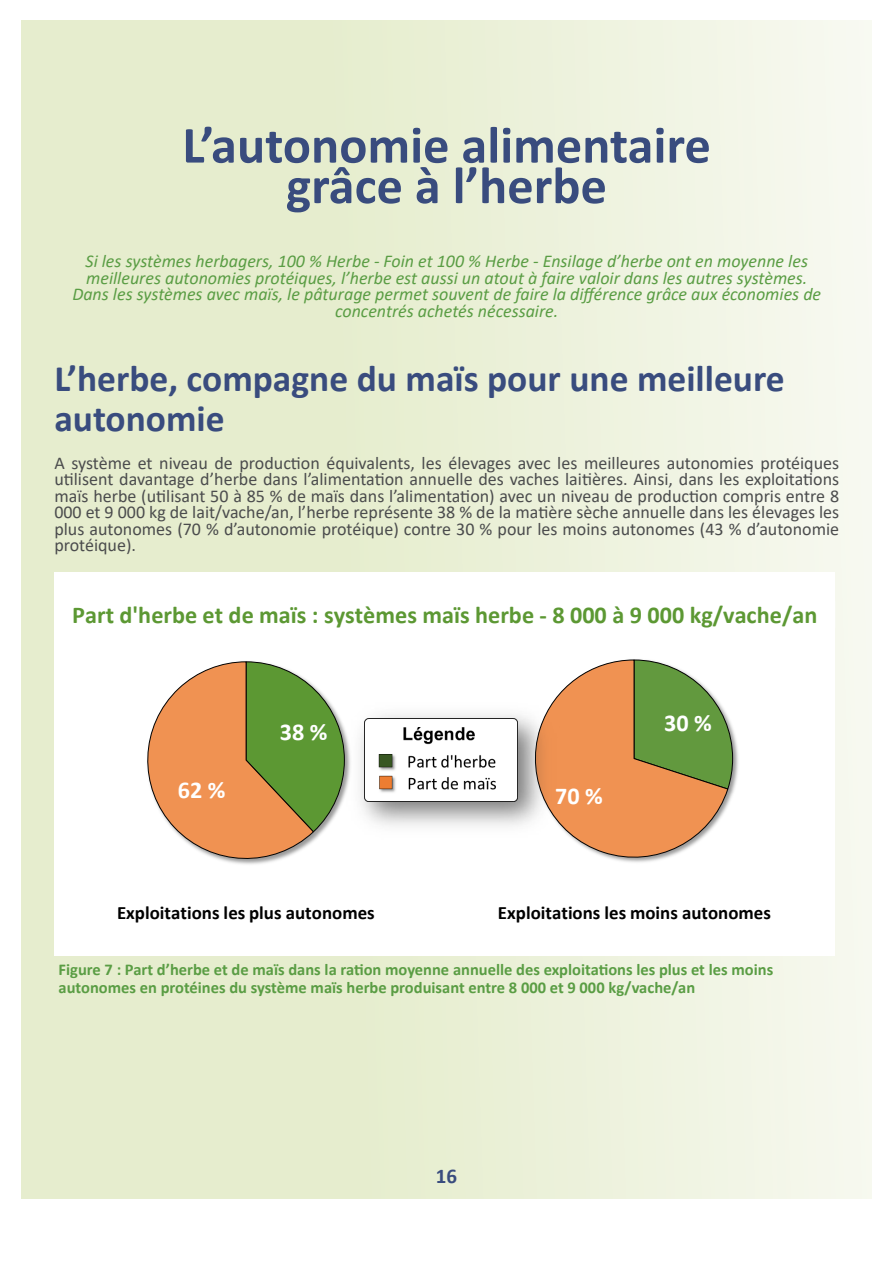
<style>
.page{position:relative;width:893px;height:1263px;background:#fff}
.page>*{position:absolute;margin:0;border:0;box-sizing:border-box;transform-origin:0 0}
.t1{font:700 52.5px "Calibri";color:#394c7e}
.t2{font:700 37.5px/40.5px "Calibri";color:#394c7e}
.t3{font:700 24.15px "Calibri";color:#5c9833}
.t4{font:700 24.15px "Calibri";color:#fff}
.t5{font:700 21px "Calibri";color:#394c7e}
.t6{font:700 18.9px "Calibri";color:#000}
.t7{font:18px/16.5px "Calibri";color:#4b4c4d;text-align:justify}
.t8{font:italic 18px/16.5px "Calibri";color:#5a9d44;text-align:center}
.t9{font:700 16.5px/18px "Calibri";color:#5a9d44}
</style>
<div class="page">
<div style="left:21px;top:20px;width:851px;height:1178px;background:linear-gradient(to right,#e2eac6,#f4f7eb)"></div>
<div style="left:54px;top:572px;width:781px;height:383px;background:#fff"></div>
<img style="left:736px;top:741px;width:3px;height:40px">
<img style="left:625px;top:659px;width:111px;height:134px">
<svg style="left:555px;top:660px;width:178px;height:203px"></svg>
<svg style="left:147px;top:661px;width:196px;height:204px"></svg>
<img style="left:343px;top:698px;width:216px;height:145px">
<img style="left:364px;top:718px;width:154px;height:83px">
<p class="t1" style="left:182px;top:108px;width:530px">L’autonomie alimentaire</p>
<p class="t1" style="left:286px;top:149px;width:322px">grâce à l’herbe</p>
<p class="t8" style="left:72px;top:252px;width:750px">Si les systèmes herbagers, 100 % Herbe - Foin et 100 % Herbe - Ensilage d’herbe ont en moyenne les meilleures autonomies protéiques, l’herbe est aussi un atout à faire valoir dans les autres systèmes.<br>Dans les systèmes avec maïs, le pâturage permet souvent de faire la différence grâce aux économies de concentrés achetés nécessaire.</p>
<p class="t2" style="left:54px;top:358px;width:732px">L’herbe, compagne du maïs pour une meilleure autonomie</p>
<p class="t7" style="left:54px;top:454px;width:786px">A système et niveau de production équivalents, les élevages avec les meilleures autonomies protéiques utilisent davantage d’herbe dans l’alimentation annuelle des vaches laitières. Ainsi, dans les exploitations maïs herbe (utilisant 50 à 85 % de maïs dans l’alimentation) avec un niveau de production compris entre 8<br>000 et 9 000 kg de lait/vache/an, l’herbe représente 38 % de la matière sèche annuelle dans les élevages les plus autonomes (70 % d’autonomie protéique) contre 30 % pour les moins autonomes (43 % d’autonomie protéique).</p>
<p class="t3" style="left:72px;top:598px;width:747px">Part d'herbe et de maïs : systèmes maïs herbe - 8 000 à 9 000 kg/vache/an</p>
<p class="t4" style="left:178px;top:773px;width:49px">62 %</p>
<p class="t4" style="left:280px;top:714px;width:49px">38 %</p>
<p class="t4" style="left:555px;top:779px;width:49px">70 %</p>
<p class="t4" style="left:664px;top:706px;width:49px">30 %</p>
<p class="t6" style="left:117px;top:899px;width:259px">Exploitations les plus autonomes</p>
<p class="t6" style="left:498px;top:899px;width:275px">Exploitations les moins autonomes</p>
<p class="t9" style="left:59px;top:961px;width:716px">Figure 7 : Part d’herbe et de maïs dans la ration moyenne annuelle des exploitations les plus et les moins autonomes en protéines du système maïs herbe produisant entre 8 000 et 9 000 kg/vache/an</p>
<p class="t5" style="left:436px;top:1161px;width:23px">16</p>
</div>
